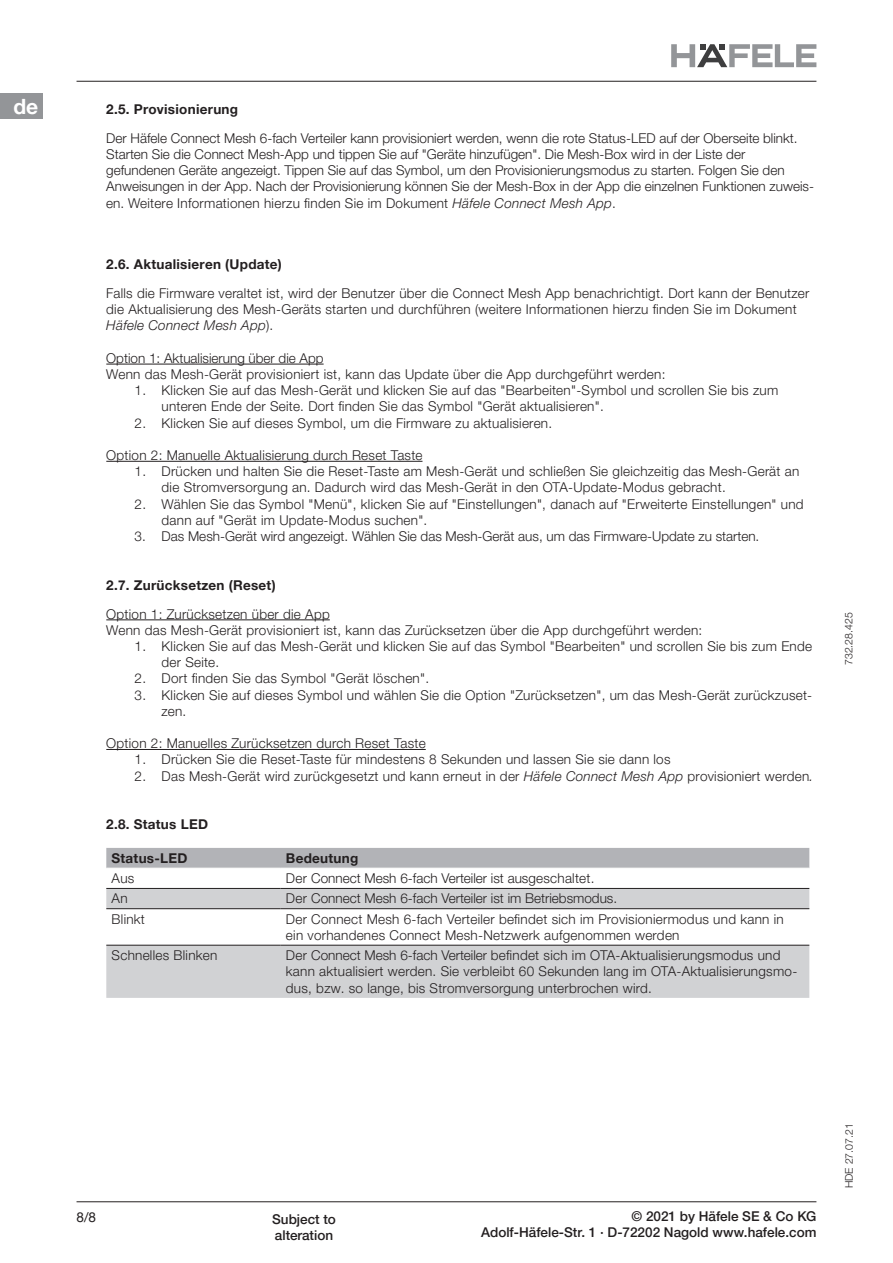
<style>
.page{position:relative;width:893px;height:1263px;background:#fff}
.page>*{position:absolute;margin:0;border:0;box-sizing:border-box;transform-origin:0 0}
.t1{font:700 21px "Helvetica Neue LTW1 G";color:#fff}
.t2{font:300 13.5px/16.2px "Helvetica Neue LTW1 G";letter-spacing:.02em;color:#231f20}
.t3{font:300 13.5px/16.2px "Helvetica Neue LTW1 G";color:#231f20}
.t4{font:700 13.5px "Helvetica Neue LTW1 G";letter-spacing:.02em;color:#231f20}
.t5{font:500 13.5px/16.2px "Helvetica Neue LTW1 G";color:#231f20}
.t6{font:13.5px "Helvetica Neue LTW1 G";color:#231f20}
.t7{font:300 10.5px "Helvetica Neue LTW1 G";color:#231f20}
.s1{font-style:italic}
</style>
<div class="page">
<hr style="left:77px;top:1201px;width:739px;height:1px;background:#231f20">
<div style="left:0;top:94px;width:43px;height:25px;background:#939598"></div>
<hr style="left:77px;top:81px;width:739px;height:1px;background:#231f20">
<svg style="left:671px;top:44px;width:145px;height:23px"></svg>
<hr style="left:106px;top:364px;width:218px;height:1px;background:#231f20">
<hr style="left:106px;top:461px;width:316px;height:1px;background:#231f20">
<hr style="left:106px;top:619px;width:224px;height:1px;background:#231f20">
<hr style="left:106px;top:749px;width:320px;height:1px;background:#231f20">
<div style="left:106px;top:848px;width:703px;height:20px;background:#b2b3b7"></div>
<svg style="left:106px;top:889px;width:703px;height:109px;fill:#d1d2d4"></svg>
<hr style="left:106px;top:888px;width:175px;height:1px;background:#231f20">
<hr style="left:281px;top:888px;width:528px;height:1px;background:#231f20">
<hr style="left:106px;top:908px;width:175px;height:1px;background:#231f20">
<hr style="left:281px;top:908px;width:528px;height:1px;background:#231f20">
<hr style="left:106px;top:945px;width:175px;height:1px;background:#231f20">
<hr style="left:281px;top:945px;width:528px;height:1px;background:#231f20">
<h1 class="t1" style="left:13px;top:93px;width:26px">de</h1>
<p class="t4" style="left:106px;top:101px;width:133px">2.5. Provisionierung</p>
<p class="t3" style="left:106px;top:130px;width:709px">Der Häfele Connect Mesh 6-fach Verteiler kann provisioniert werden, wenn die rote Status-LED auf der Oberseite blinkt.<br>Starten Sie die Connect Mesh-App und tippen Sie auf "Geräte hinzufügen". Die Mesh-Box wird in der Liste der gefundenen Geräte angezeigt. Tippen Sie auf das Symbol, um den Provisionierungsmodus zu starten. Folgen Sie den Anweisungen in der App. Nach der Provisionierung können Sie der Mesh-Box in der App die einzelnen Funktionen zuweis&shy;en. Weitere Informationen hierzu finden Sie im Dokument <span class="s1">Häfele Connect Mesh App</span>.</p>
<p class="t4" style="left:106px;top:256px;width:177px">2.6. Aktualisieren (Update)</p>
<p class="t2" style="left:106px;top:285px;width:705px">Falls die Firmware veraltet ist, wird der Benutzer über die Connect Mesh App benachrichtigt. Dort kann der Benutzer die Aktualisierung des Mesh-Geräts starten und durchführen (weitere Informationen hierzu finden Sie im Dokument<br><span class="s1">Häfele Connect Mesh App</span>).</p>
<p class="t2" style="left:106px;top:350px;width:561px">Option 1: Aktualisierung über die App<br>Wenn das Mesh-Gerät provisioniert ist, kann das Update über die App durchgeführt werden:</p>
<p class="t2" style="left:162px;top:382px;width:618px;text-indent:-27px">1. Klicken Sie auf das Mesh-Gerät und klicken Sie auf das "Bearbeiten"-Symbol und scrollen Sie bis zum unteren Ende der Seite. Dort finden Sie das Symbol "Gerät aktualisieren".</p>
<p class="t2" style="left:135px;top:415px;width:419px">2. Klicken Sie auf dieses Symbol, um die Firmware zu aktualisieren.</p>
<p class="t2" style="left:106px;top:447px;width:318px">Option 2: Manuelle Aktualisierung durch Reset Taste</p>
<p class="t2" style="left:162px;top:463px;width:639px;text-indent:-27px">1. Drücken und halten Sie die Reset-Taste am Mesh-Gerät und schließen Sie gleichzeitig das Mesh-Gerät an die Stromversorgung an. Dadurch wird das Mesh-Gerät in den OTA-Update-Modus gebracht.</p>
<p class="t2" style="left:162px;top:496px;width:643px;text-indent:-27px">2. Wählen Sie das Symbol "Menü", klicken Sie auf "Einstellungen", danach auf "Erweiterte Einstellungen" und dann auf "Gerät im Update-Modus suchen".</p>
<p class="t3" style="left:135px;top:528px;width:626px">3. Das Mesh-Gerät wird angezeigt. Wählen Sie das Mesh-Gerät aus, um das Firmware-Update zu starten.</p>
<p class="t4" style="left:106px;top:576px;width:171px">2.7. Zurücksetzen (Reset)</p>
<p class="t2" style="left:106px;top:605px;width:597px">Option 1: Zurücksetzen über die App<br>Wenn das Mesh-Gerät provisioniert ist, kann das Zurücksetzen über die App durchgeführt werden:</p>
<p class="t2" style="left:162px;top:638px;width:652px;text-indent:-27px">1. Klicken Sie auf das Mesh-Gerät und klicken Sie auf das Symbol "Bearbeiten" und scrollen Sie bis zum Ende der Seite.</p>
<p class="t2" style="left:135px;top:670px;width:296px">2. Dort finden Sie das Symbol "Gerät löschen".</p>
<p class="t2" style="left:162px;top:686px;width:652px;text-indent:-27px">3. Klicken Sie auf dieses Symbol und wählen Sie die Option "Zurücksetzen", um das Mesh-Gerät zurückzuset&shy;zen.</p>
<p class="t2" style="left:106px;top:735px;width:321px">Option 2: Manuelles Zurücksetzen durch Reset Taste</p>
<p class="t2" style="left:135px;top:751px;width:537px">1. Drücken Sie die Reset-Taste für mindestens 8 Sekunden und lassen Sie sie dann los</p>
<p class="t2" style="left:135px;top:767px;width:680px">2. Das Mesh-Gerät wird zurückgesetzt und kann erneut in der <span class="s1">Häfele Connect Mesh App</span> provisioniert werden<span class="s1">.</span></p>
<p class="t4" style="left:106px;top:816px;width:103px">2.8. Status LED</p>
<p class="t4" style="left:112px;top:850px;width:77px">Status-LED</p>
<p class="t4" style="left:286px;top:850px;width:74px">Bedeutung</p>
<p class="t2" style="left:112px;top:870px;width:24px">Aus</p>
<p class="t3" style="left:286px;top:870px;width:310px">Der Connect Mesh 6-fach Verteiler ist ausgeschaltet.</p>
<p class="t2" style="left:112px;top:890px;width:18px">An</p>
<p class="t3" style="left:286px;top:890px;width:333px">Der Connect Mesh 6-fach Verteiler ist im Betriebsmodus.</p>
<p class="t2" style="left:112px;top:911px;width:35px">Blinkt</p>
<p class="t2" style="left:286px;top:911px;width:499px">Der Connect Mesh 6-fach Verteiler befindet sich im Provisioniermodus und kann in ein vorhandenes Connect Mesh-Netzwerk aufgenommen werden</p>
<p class="t2" style="left:112px;top:947px;width:107px">Schnelles Blinken</p>
<p class="t2" style="left:286px;top:947px;width:513px">Der Connect Mesh 6-fach Verteiler befindet sich im OTA-Aktualisierungsmodus und kann aktualisiert werden. Sie verbleibt 60 Sekunden lang im OTA-Aktualisierungsmo&shy;dus, bzw. so lange, bis Stromversorgung unterbrochen wird.</p>
<p class="t7" style="left:842px;top:665px;width:54px;rotate:-90deg">732.28.425</p>
<p class="t6" style="left:77px;top:1208px;width:21px">8/8</p>
<p class="t5" style="left:272px;top:1211px;width:65px">Subject to alteration</p>
<p class="t5" style="left:481px;top:1208px;width:337px;text-align:right">© 2021 by Häfele SE &amp; Co KG<br>Adolf-Häfele-Str. 1 · D-72202 Nagold www.hafele.com</p>
<p class="t7" style="left:843px;top:1188px;width:66px;rotate:-90deg">HDE 27.07.21</p>
</div>
